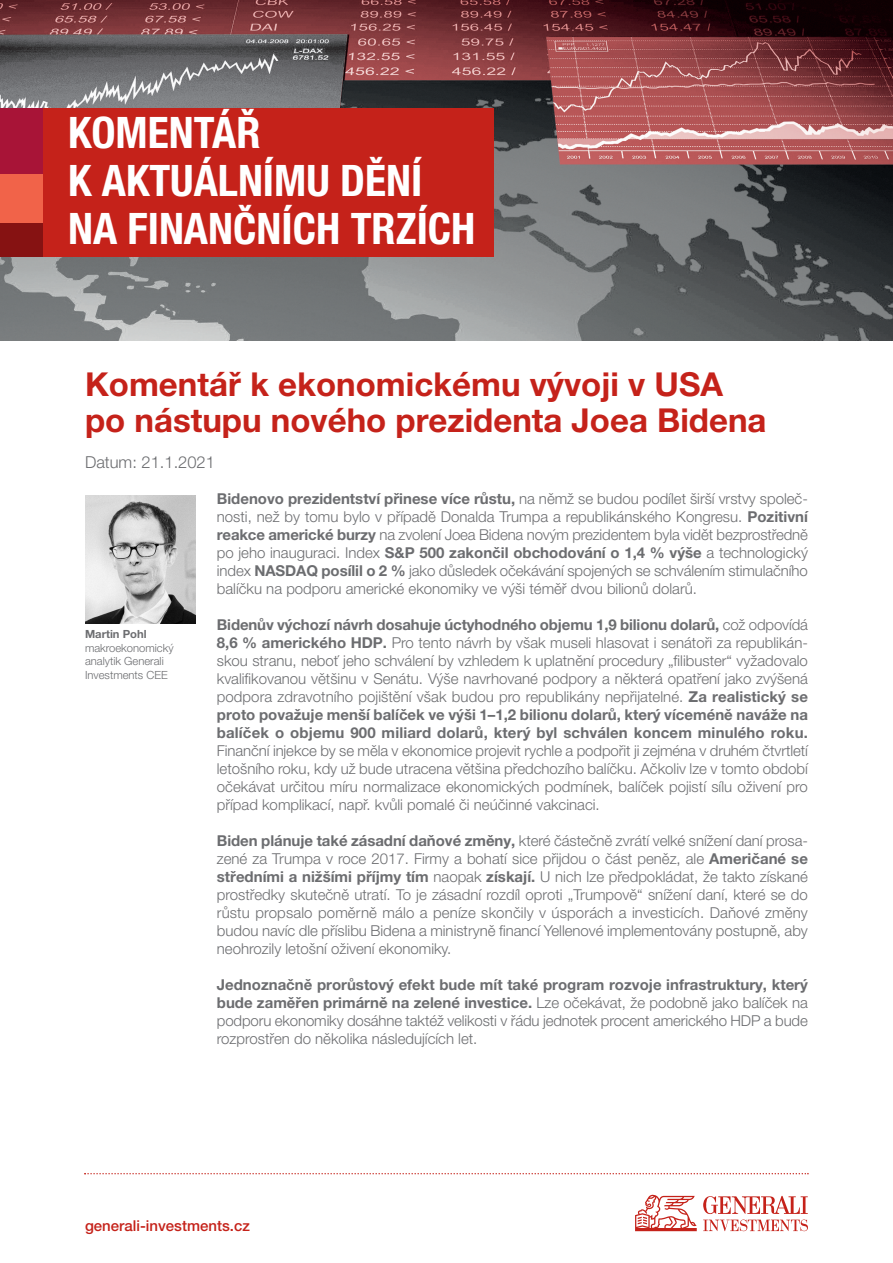
<style>
.page{position:relative;width:893px;height:1263px;background:#fff}
.page>*{position:absolute;margin:0;border:0;box-sizing:border-box;transform-origin:0 0}
.t1{font:700 condensed 43.5px/48px "Helvetica Neue LT Pro";color:#fff}
.t2{font:700 33px/36px "Helvetica Neue LT Pro";color:#c5221a}
.t3{font:300 16.5px "Helvetica Neue LT Pro";color:#6c6d70}
.t4{font:300 15px/18px "Helvetica Neue LT Pro";color:#6c6d70;text-align:justify}
.t5{font:500 15px "Helvetica Neue LT Pro";color:#c5221a}
.t6{font:300 11.25px/13.5px "Helvetica Neue LT Pro";color:#6c6d70}
.t7{font:700 11.25px "Helvetica Neue LT Pro";color:#6c6d70}
.s1{font-weight:700}
</style>
<div class="page">
<img style="left:85px;top:495px;width:111px;height:128px">
<svg style="left:635px;top:1195px;width:62px;height:36px"></svg>
<svg style="left:703px;top:1196px;width:105px;height:35px"></svg>
<svg style="left:84px;top:1173px;width:725px;height:1px"></svg>
<img style="left:0;top:0;width:893px;height:340px">
<div style="left:0;top:108px;width:493px;height:149px;background:#c5221a"></div>
<div style="left:0;top:108px;width:43px;height:66px;background:#a81437"></div>
<div style="left:0;top:174px;width:43px;height:50px;background:#f16349"></div>
<div style="left:0;top:224px;width:43px;height:33px;background:#861212"></div>
<h1 class="t1" style="left:68px;top:112px;width:409px">KOMENTÁŘ<br>K AKTUÁLNÍMU DĚNÍ<br>NA FINANČNÍCH TRZÍCH</h1>
<h2 class="t2" style="left:85px;top:369px;width:683px">Komentář k ekonomickému vývoji v USA po nástupu nového prezidenta Joea Bidena</h2>
<p class="t3" style="left:85px;top:456px;width:131px">Datum: 21.1.2021</p>
<p class="t4" style="left:217px;top:491px;width:593px"><span class="s1">Bidenovo prezidentství přinese více růstu,</span> na němž se budou podílet širší vrstvy společ&shy;nosti, než by tomu bylo v případě Donalda Trumpa a republikánského Kongresu. <span class="s1">Pozitivní reakce americké burzy</span> na zvolení Joea Bidena novým prezidentem byla vidět bezprostředně po jeho inauguraci. Index <span class="s1">S&amp;P 500 zakončil obchodování o 1,4 % výše</span> a technologický index <span class="s1">NASDAQ posílil o 2 %</span> jako důsledek očekávání spojených se schválením stimulačního balíčku na podporu americké ekonomiky ve výši téměř dvou bilionů dolarů.</p>
<p class="t4" style="left:217px;top:617px;width:593px"><span class="s1">Bidenův výchozí návrh dosahuje úctyhodného objemu 1,9 bilionu dolarů,</span> což odpovídá <span class="s1">8,6 % amerického HDP.</span> Pro tento návrh by však museli hlasovat i senátoři za republikán&shy;skou stranu, neboť jeho schválení by vzhledem k uplatnění procedury „filibuster“ vyžadovalo kvalifikovanou většinu v Senátu. Výše navrhované podpory a některá opatření jako zvýšená podpora zdravotního pojištění však budou pro republikány nepřijatelné. <span class="s1">Za realistický se proto považuje menší balíček ve výši 1–1,2 bilionu dolarů, který víceméně naváže na balíček o objemu 900 miliard dolarů, který byl schválen koncem minulého roku.</span></p>
<p class="t4" style="left:217px;top:743px;width:593px">Finanční injekce by se měla v ekonomice projevit rychle a podpořit ji zejména v druhém čtvrtletí letošního roku, kdy už bude utracena většina předchozího balíčku. Ačkoliv lze v tomto období očekávat určitou míru normalizace ekonomických podmínek, balíček pojistí sílu oživení pro případ komplikací, např. kvůli pomalé či neúčinné vakcinaci.</p>
<p class="t4" style="left:217px;top:833px;width:593px"><span class="s1">Biden plánuje také zásadní daňové změny,</span> které částečně zvrátí velké snížení daní prosa&shy;zené za Trumpa v roce 2017. Firmy a bohatí sice přijdou o část peněz, ale <span class="s1">Američané se středními a nižšími příjmy tím</span> naopak <span class="s1">získají.</span> U nich lze předpokládat, že takto získané prostředky skutečně utratí. To je zásadní rozdíl oproti „Trumpově“ snížení daní, které se do růstu propsalo poměrně málo a peníze skončily v úsporách a investicích. Daňové změny budou navíc dle příslibu Bidena a ministryně financí Yellenové implementovány postupně, aby neohrozily letošní oživení ekonomiky.</p>
<p class="t4" style="left:217px;top:977px;width:593px"><span class="s1">Jednoznačně prorůstový efekt bude mít také program rozvoje infrastruktury, který bude zaměřen primárně na zelené investice.</span> Lze očekávat, že podobně jako balíček na podporu ekonomiky dosáhne taktéž velikosti v řádu jednotek procent amerického HDP a bude rozprostřen do několika následujících let.</p>
<p class="t7" style="left:85px;top:630px;width:63px">Martin Pohl</p>
<p class="t6" style="left:85px;top:642px;width:90px">makroekonomický analytik Generali<br>Investments CEE</p>
<p class="t5" style="left:85px;top:1220px;width:166px">generali-investments.cz</p>
</div>
